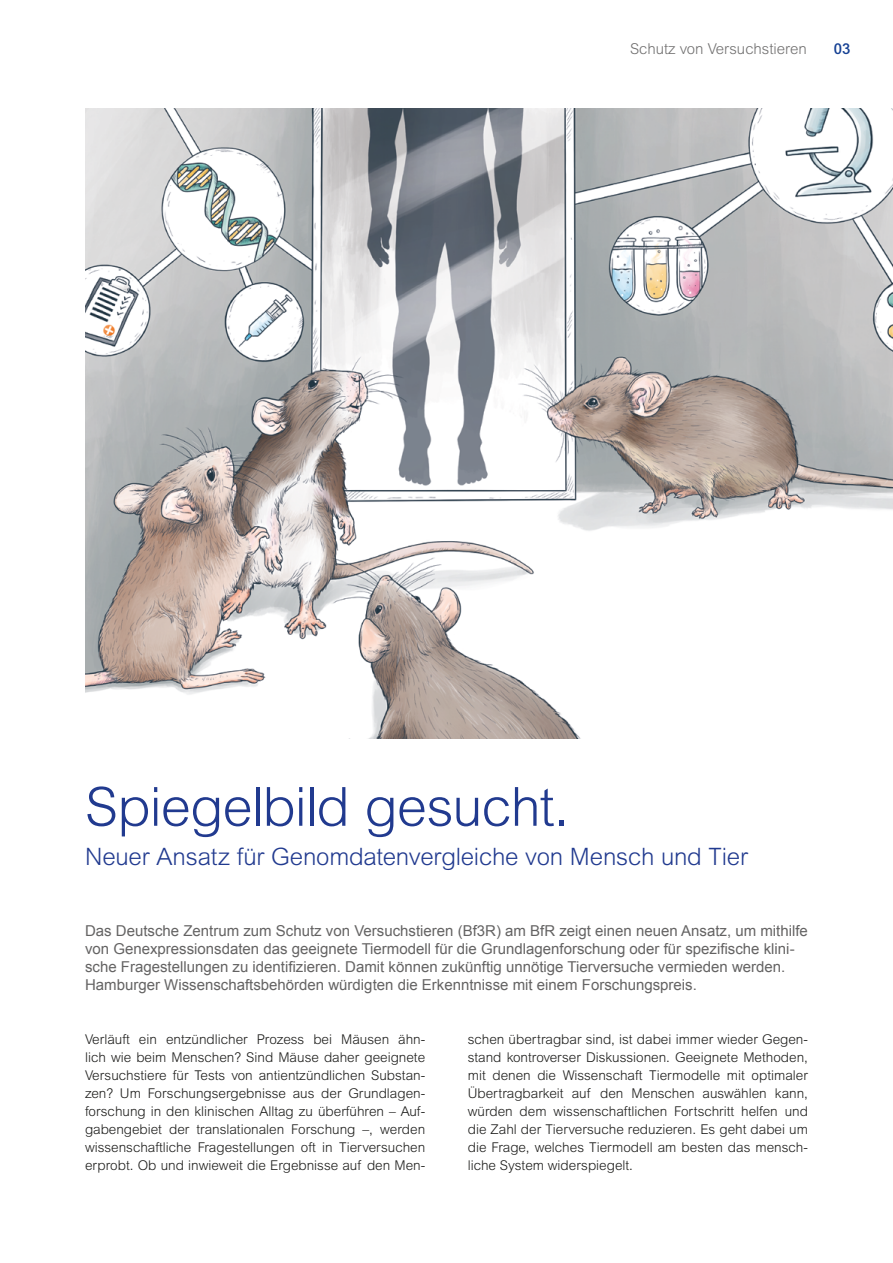
<style>
.page{position:relative;width:893px;height:1263px;background:#fff}
.page>*{position:absolute;margin:0;border:0;box-sizing:border-box;transform-origin:0 0}
.t1{font:300 54px "Arial";letter-spacing:-.015em;color:#213a8f}
.t2{font:300 24px "Arial";letter-spacing:-.01em;color:#213a8f}
.t3{font:15px/18px "Arial";color:#646363}
.t4{font:300 15px "Arial";color:#706f6f}
.t5{font:500 15px "Arial";color:#164194}
.t6{font:300 13.5px/18px "Arial";color:#1d1d1b;text-align:justify}
</style>
<div class="page">
<img style="left:85px;top:108px;width:808px;height:630px">
<p class="t4" style="left:630px;top:40px;width:178px">Schutz von Versuchstieren</p>
<p class="t5" style="left:834px;top:40px;width:18px">03</p>
<h1 class="t1" style="left:85px;top:776px;width:485px">Spiegelbild gesucht.</h1>
<h2 class="t2" style="left:85px;top:843px;width:664px">Neuer Ansatz für Genomdatenvergleiche von Mensch und Tier</h2>
<p class="t3" style="left:85px;top:922px;width:724px">Das Deutsche Zentrum zum Schutz von Versuchstieren (Bf3R) am BfR zeigt einen neuen Ansatz, um mithilfe von Genexpressionsdaten das geeignete Tiermodell für die Grundlagenforschung oder für spezifische klini&shy;sche Fragestellungen zu identifizieren. Damit können zukünftig unnötige Tierversuche vermieden werden.<br>Hamburger Wissenschaftsbehörden würdigten die Erkenntnisse mit einem Forschungspreis.</p>
<p class="t6" style="left:85px;top:1030px;width:342px">Verläuft ein entzündlicher Prozess bei Mäusen ähn&shy;lich wie beim Menschen? Sind Mäuse daher geeignete Versuchstiere für Tests von antientzündlichen Substan&shy;zen? Um Forschungsergebnisse aus der Grundlagen&shy;forschung in den klinischen Alltag zu überführen – Auf&shy;gabengebiet der translationalen Forschung –, werden wissenschaftliche Fragestellungen oft in Tierversuchen erprobt. Ob und inwieweit die Ergebnisse auf den Men-</p>
<p class="t6" style="left:468px;top:1030px;width:342px">schen übertragbar sind, ist dabei immer wieder Gegen&shy;stand kontroverser Diskussionen. Geeignete Methoden, mit denen die Wissenschaft Tiermodelle mit optimaler Übertragbarkeit auf den Menschen auswählen kann, würden dem wissenschaftlichen Fortschritt helfen und die Zahl der Tierversuche reduzieren. Es geht dabei um die Frage, welches Tiermodell am besten das mensch&shy;liche System widerspiegelt.</p>
</div>
